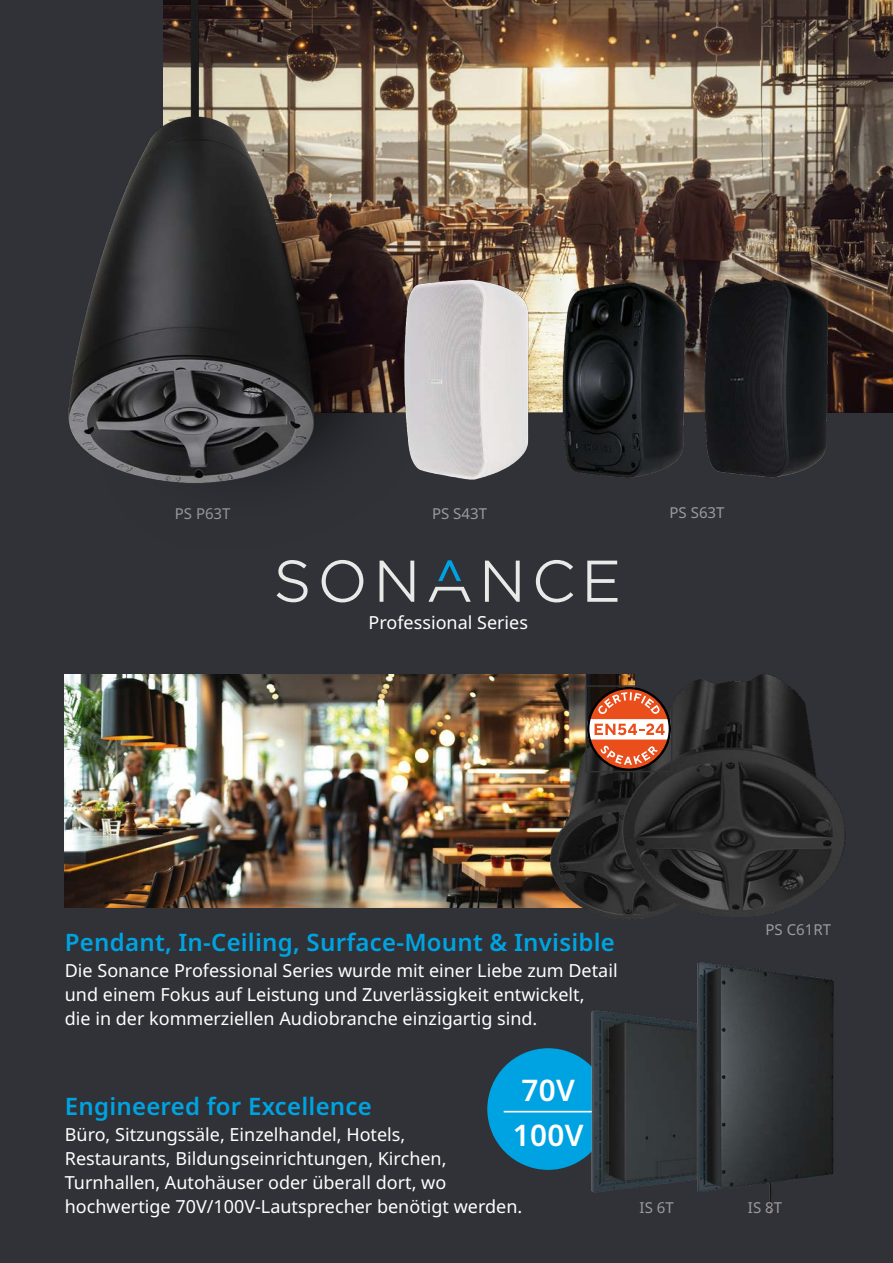
<style>
.page{position:relative;width:893px;height:1263px;background:#303238}
.page>*{position:absolute;margin:0;border:0;box-sizing:border-box;transform-origin:0 0}
.t1{font:600 29.7px/44.5px "Noto Sans";letter-spacing:.01em;color:#fff}
.t2{font:600 24px "Noto Sans";letter-spacing:.01em;color:#00a3e1}
.t3{font:18px/24px "Noto Sans";color:#fff}
.t4{font:15px "Noto Sans";color:#9c9a9e}
</style>
<div class="page">
<img style="left:453px;top:0;width:440px;height:412px">
<img style="left:65px;top:674px;width:479px;height:234px">
<img style="left:68px;top:0;width:385px;height:563px">
<img style="left:392px;top:265px;width:442px;height:228px">
<svg style="left:277px;top:560px;width:31px;height:42px"></svg>
<svg style="left:322px;top:560px;width:41px;height:42px"></svg>
<svg style="left:380px;top:561px;width:34px;height:41px"></svg>
<svg style="left:485px;top:561px;width:35px;height:41px"></svg>
<svg style="left:536px;top:560px;width:37px;height:42px"></svg>
<svg style="left:587px;top:561px;width:30px;height:41px"></svg>
<svg style="left:428px;top:587px;width:43px;height:15px"></svg>
<svg style="left:438px;top:560px;width:23px;height:21px"></svg>
<div style="left:487px;top:1048px;width:122px;height:122px;background:#00a3e1;border-radius:50%"></div>
<hr style="left:504px;top:1111px;width:88px;height:1px;background:#fff">
<img style="left:553px;top:962px;width:281px;height:252px">
<img style="left:544px;top:674px;width:302px;height:246px">
<svg style="left:588px;top:688px;width:81px;height:81px;background:#bb6f56"></svg>
<div style="left:585px;top:685px;width:87px;height:87px;border:2px solid #303238"></div>
<p class="t4" style="left:175px;top:503px;width:57px">PS P63T</p>
<p class="t4" style="left:432px;top:503px;width:56px">PS S43T</p>
<p class="t4" style="left:670px;top:502px;width:56px">PS S63T</p>
<p class="t3" style="left:369px;top:611px;width:161px">Professional Series</p>
<h2 class="t2" style="left:65px;top:925px;width:552px">Pendant, In-Ceiling, Surface-Mount &amp; Invisible</h2>
<p class="t3" style="left:65px;top:959px;width:554px">Die Sonance Professional Series wurde mit einer Liebe zum Detail und einem Fokus auf Leistung und Zuverlässigkeit entwickelt,<br>die in der kommerziellen Audiobranche einzigartig sind.</p>
<h1 class="t1" style="left:513px;top:1069px;width:72px">70V<br>100V</h1>
<h2 class="t2" style="left:65px;top:1089px;width:308px">Engineered for Excellence</h2>
<p class="t3" style="left:65px;top:1123px;width:459px">Büro, Sitzungssäle, Einzelhandel, Hotels,<br>Restaurants, Bildungseinrichtungen, Kirchen, Turnhallen, Autohäuser oder überall dort, wo hochwertige 70V/100V-Lautsprecher benötigt werden.</p>
<p class="t4" style="left:640px;top:1197px;width:36px">IS 6T</p>
<p class="t4" style="left:765px;top:919px;width:67px">PS C61RT</p>
<p class="t4" style="left:748px;top:1197px;width:36px">IS 8T</p>
</div>
